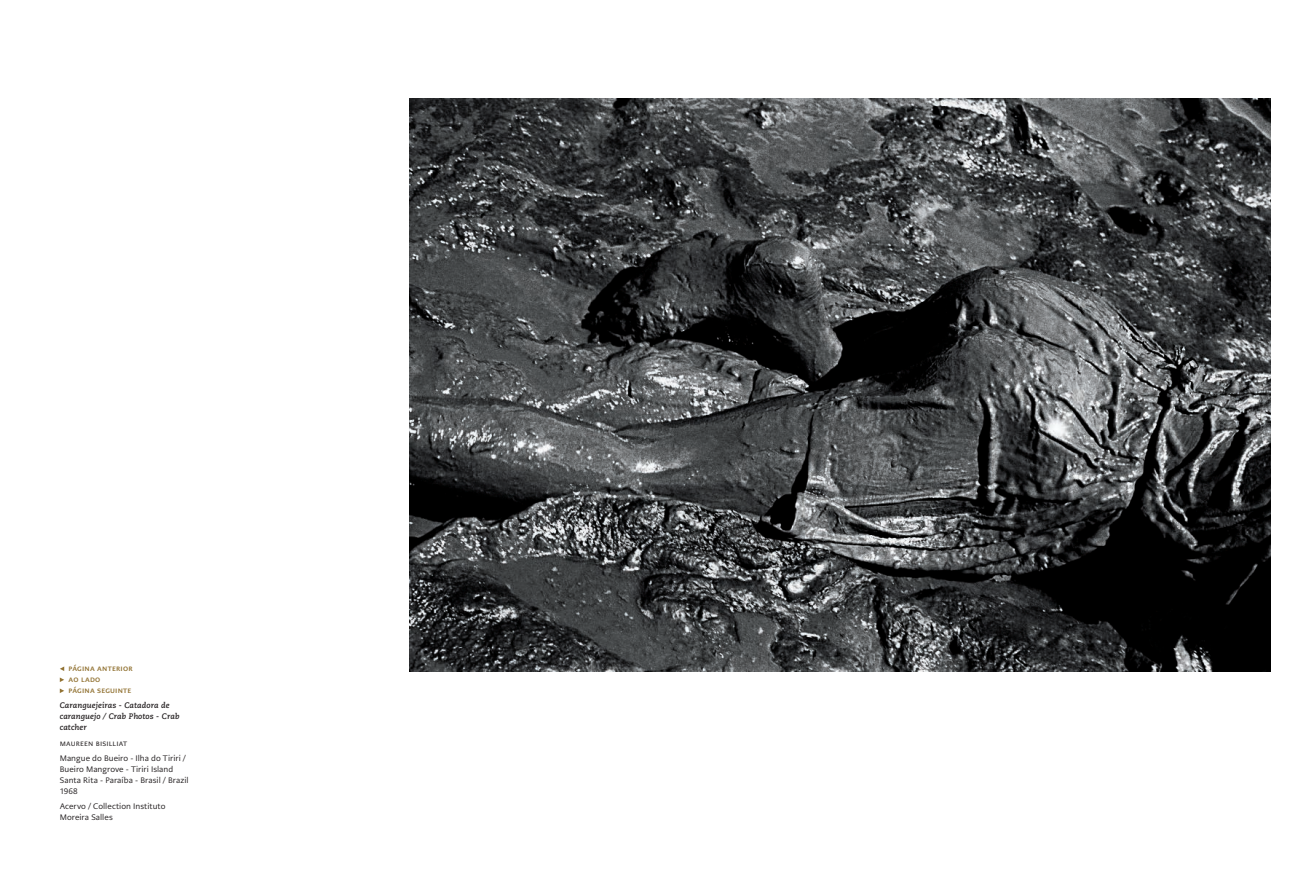
<style>
.page{position:relative;width:1304px;height:879px;background:#fff}
.page>*{position:absolute;margin:0;border:0;box-sizing:border-box;transform-origin:0 0}
.t1{font:8px/11px "PMN Caecilia Sans Text";letter-spacing:.01em;color:#231f20}
.t2{font:italic 700 8px/11px "Caecilia LT Pro 76";letter-spacing:.005em;color:#231f20}
.t3{font:700 8px/11px "PMN Caecilia Sans Text";letter-spacing:.03em;color:#937435}
</style>
<div class="page">
<img style="left:409px;top:99px;width:861px;height:572px">
<svg style="left:60px;top:666px;width:4px;height:5px"></svg>
<svg style="left:60px;top:677px;width:4px;height:5px"></svg>
<svg style="left:60px;top:688px;width:4px;height:5px"></svg>
<p class="t3" style="left:69px;top:663px;width:65px">página anterior ao lado<br>página seguinte</p>
<p class="t2" style="left:60px;top:700px;width:121px">Caranguejeiras - Catadora de caranguejo / Crab Photos - Crab catcher</p>
<p class="t1" style="left:60px;top:735px;width:128px;line-height:15.3px">maureen bisilliat<br>Mangue do Bueiro - Ilha do Tiriri /</p>
<p class="t1" style="left:60px;top:763px;width:130px">Bueiro Mangrove - Tiriri Island<br>Santa Rita - Paraíba - Brasil / Brazil<br>1968</p>
<p class="t1" style="left:60px;top:801px;width:107px">Acervo / Collection Instituto<br>Moreira Salles</p>
</div>
